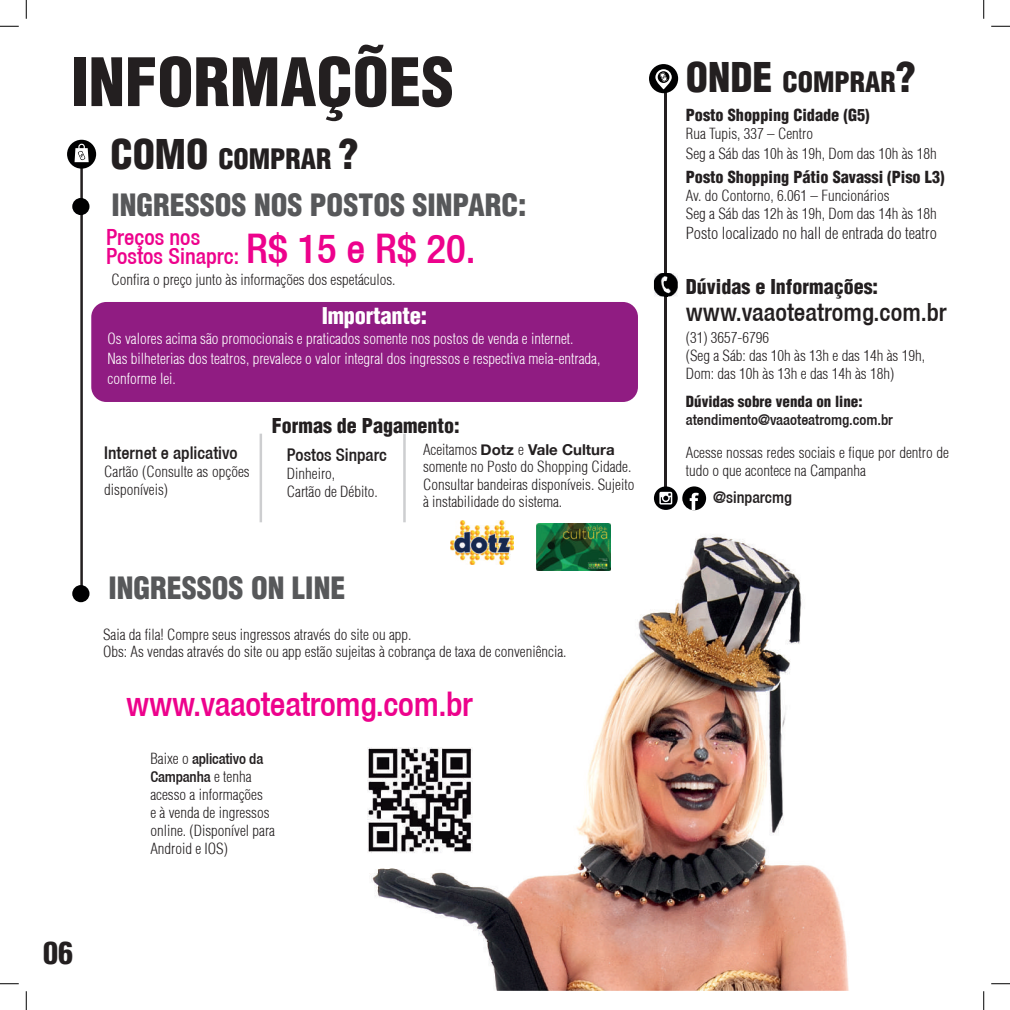
<style>
.page{position:relative;width:1010px;height:1010px;background:#fff}
.page>*{position:absolute;margin:0;border:0;box-sizing:border-box;transform-origin:0 0}
.t1{font:900 condensed 65px "Helvetica";color:#231f20}
.t2{font:500 condensed 40.75px "Helvetica 67";color:#ed028c}
.t3{font:500 condensed 33.88px "Helvetica 67";letter-spacing:-.01em;color:#ed028c}
.t4{font:900 condensed 30px "Helvetica";color:#57585a}
.t5{font:900 condensed 30px "Helvetica";color:#231f20}
.t6{font:900 condensed 27.5px "Helvetica";color:#231f20}
.t7{font:500 condensed 25px "Helvetica 67";color:#231f20}
.t8{font:900 condensed 22.5px "Helvetica";letter-spacing:-.01em;color:#fff}
.t9{font:500 condensed 22.38px/19.1px "Helvetica 67";color:#ed028c}
.t10{font:900 condensed 20px "Helvetica";color:#231f20}
.t11{font:500 condensed 17.5px "Helvetica 67";color:#231f20}
.t12{font:900 condensed 16.25px "Helvetica";color:#231f20}
.t13{font:300 condensed 16.25px "Helvetica";color:#231f20}
.t14{font:500 condensed 16.25px "Helvetica 67";color:#231f20}
.t15{font:300 condensed 15px/18px "Helvetica";color:#231f20}
.t16{font:300 condensed 15px/20px "Helvetica";color:#fff}
.t17{font:500 condensed 15px/18px "Helvetica 67";color:#231f20}
.t18{font:700 15px "Helvetica Neue";color:#231f20}
.t19{font:900 condensed 15px "Helvetica";color:#231f20}
.s1{font-size:40px}
.s2{font-family:"Helvetica";font-weight:300;font-stretch:condensed}
.s3{font-family:"Helvetica";font-weight:300}
</style>
<div class="page">
<img style="left:403px;top:449px;width:399px;height:291px">
<img style="left:454px;top:740px;width:395px;height:250px">
<img style="left:371px;top:868px;width:83px;height:50px">
<img style="left:454px;top:942px;width:58px;height:18px">
<div style="left:91px;top:302px;width:546px;height:100px;background:#901c82;border-radius:15px"></div>
<hr style="left:664px;top:82px;width:3px;height:420px;background:#231f20">
<hr style="left:80px;top:163px;width:3px;height:426px;background:#231f20">
<hr style="left:259px;top:433px;width:3px;height:89px;background:#cdced0">
<hr style="left:403px;top:433px;width:2px;height:89px;background:#cdced0">
<img style="left:653px;top:273px;width:24px;height:23px">
<img style="left:664px;top:273px;width:3px;height:23px">
<svg style="left:682px;top:486px;width:24px;height:24px"></svg>
<svg style="left:653px;top:486px;width:24px;height:24px"></svg>
<svg style="left:659px;top:491px;width:13px;height:13px"></svg>
<div style="left:67px;top:140px;width:29px;height:29px;background:#000001;border-radius:50%"></div>
<svg style="left:74px;top:144px;width:15px;height:18px"></svg>
<img style="left:536px;top:523px;width:74px;height:47px">
<img style="left:450px;top:520px;width:64px;height:44px">
<div style="left:649px;top:64px;width:29px;height:29px;background:#000001;border-radius:50%"></div>
<svg style="left:655px;top:69px;width:16px;height:20px"></svg>
<svg style="left:657px;top:71px;width:12px;height:12px"></svg>
<svg style="left:659px;top:72px;width:8px;height:10px"></svg>
<img style="left:367px;top:732px;width:120px;height:135px">
<div style="left:72px;top:198px;width:17px;height:17px;background:#000001;border-radius:50%"></div>
<div style="left:72px;top:585px;width:17px;height:17px;background:#000001;border-radius:50%"></div>
<svg style="left:0;top:25px;width:19px;height:2px"></svg>
<svg style="left:991px;top:25px;width:18px;height:2px"></svg>
<svg style="left:0;top:983px;width:19px;height:1px"></svg>
<svg style="left:991px;top:983px;width:18px;height:1px"></svg>
<svg style="left:25px;top:0;width:2px;height:19px"></svg>
<svg style="left:25px;top:991px;width:2px;height:18px"></svg>
<svg style="left:983px;top:0;width:1px;height:19px"></svg>
<svg style="left:983px;top:991px;width:1px;height:18px"></svg>
<h1 class="t1" style="left:71px;top:41px;width:384px">INFORMAÇÕES</h1>
<h3 class="t6" style="left:110px;top:141px;width:249px"><span class="s1">COMO</span> COMPRAR <span class="s1">?</span></h3>
<h3 class="t4" style="left:111px;top:186px;width:416px">INGRESSOS NOS POSTOS SINPARC:</h3>
<h2 class="t2" style="left:246px;top:224px;width:231px">R$ 15 e R$ 20.</h2>
<h3 class="t9" style="left:106px;top:227px;width:134px">Preços nos<br>Postos Sinaprc:</h3>
<p class="t15" style="left:111px;top:270px;width:286px">Confira o preço junto às informações dos espetáculos.</p>
<h3 class="t8" style="left:322px;top:301px;width:107px">Importante:</h3>
<p class="t16" style="left:108px;top:328px;width:494px">Os valores acima são promocionais e praticados somente nos postos de venda e internet.<br>Nas bilheterias dos teatros, prevalece o valor integral dos ingressos e respectiva meia-entrada, conforme lei.</p>
<p class="t11" style="left:104px;top:442px;width:135px">Internet e aplicativo</p>
<p class="t15" style="left:104px;top:462px;width:147px">Cartão (Consulte as opções disponíveis)</p>
<h3 class="t10" style="left:272px;top:413px;width:189px">Formas de Pagamento:</h3>
<p class="t11" style="left:287px;top:444px;width:102px">Postos Sinparc</p>
<p class="t15" style="left:287px;top:465px;width:92px">Dinheiro,<br>Cartão de Débito.</p>
<p class="t18" style="left:423px;top:437px;width:193px"><span class="s2">Aceitamos</span> Dotz <span class="s2">e</span> Vale Cultura</p>
<p class="t15" style="left:423px;top:458px;width:213px;line-height:17.5px">somente no Posto do Shopping Cidade.<br>Consultar bandeiras disponíveis. Sujeito à instabilidade do sistema.</p>
<h3 class="t4" style="left:108px;top:569px;width:238px">INGRESSOS ON LINE</h3>
<p class="t15" style="left:103px;top:625px;width:465px;line-height:17.5px">Saia da fila! Compre seus ingressos através do site ou app.<br>Obs: As vendas através do site ou app estão sujeitas à cobrança de taxa de conveniência.</p>
<h3 class="t5" style="left:43px;top:933px;width:31px">06</h3>
<h3 class="t3" style="left:126px;top:684px;width:348px">www.vaaoteatromg.com.br</h3>
<p class="t17" style="left:150px;top:748px;width:114px"><span class="s3">Baixe o</span> aplicativo da<br>Campanha <span class="s3">e tenha</span></p>
<p class="t15" style="left:150px;top:784px;width:126px">acesso a informações<br>e à venda de ingressos online. (Disponível para<br>Android e IOS)</p>
<h3 class="t6" style="left:685px;top:64px;width:231px"><span class="s1">ONDE</span> COMPRAR<span class="s1">?</span></h3>
<p class="t12" style="left:685px;top:105px;width:185px">Posto Shopping Cidade (G5)</p>
<p class="t15" style="left:685px;top:124px;width:252px;line-height:19.5px">Rua Tupis, 337 – Centro<br>Seg a Sáb das 10h às 19h, Dom das 10h às 18h</p>
<p class="t12" style="left:685px;top:167px;width:260px">Posto Shopping Pátio Savassi (Piso L3)</p>
<p class="t15" style="left:685px;top:187px;width:252px">Av. do Contorno, 6.061 – Funcionários<br>Seg a Sáb das 12h às 19h, Dom das 14h às 18h</p>
<p class="t13" style="left:685px;top:223px;width:252px">Posto localizado no hall de entrada do teatro</p>
<h3 class="t10" style="left:685px;top:274px;width:194px">Dúvidas e Informações:</h3>
<h3 class="t7" style="left:685px;top:297px;width:262px">www.vaaoteatromg.com.br</h3>
<p class="t15" style="left:685px;top:328px;width:241px">(31) 3657-6796<br>(Seg a Sáb: das 10h às 13h e das 14h às 19h,<br>Dom: das 10h às 13h e das 14h às 18h)</p>
<p class="t19" style="left:685px;top:392px;width:178px">Dúvidas sobre venda on line:</p>
<p class="t17" style="left:685px;top:410px;width:209px">atendimento@vaaoteatromg.com.br</p>
<p class="t15" style="left:685px;top:443px;width:264px">Acesse nossas redes sociais e fique por dentro de tudo o que acontece na Campanha</p>
<p class="t14" style="left:713px;top:487px;width:80px">@sinparcmg</p>
</div>
